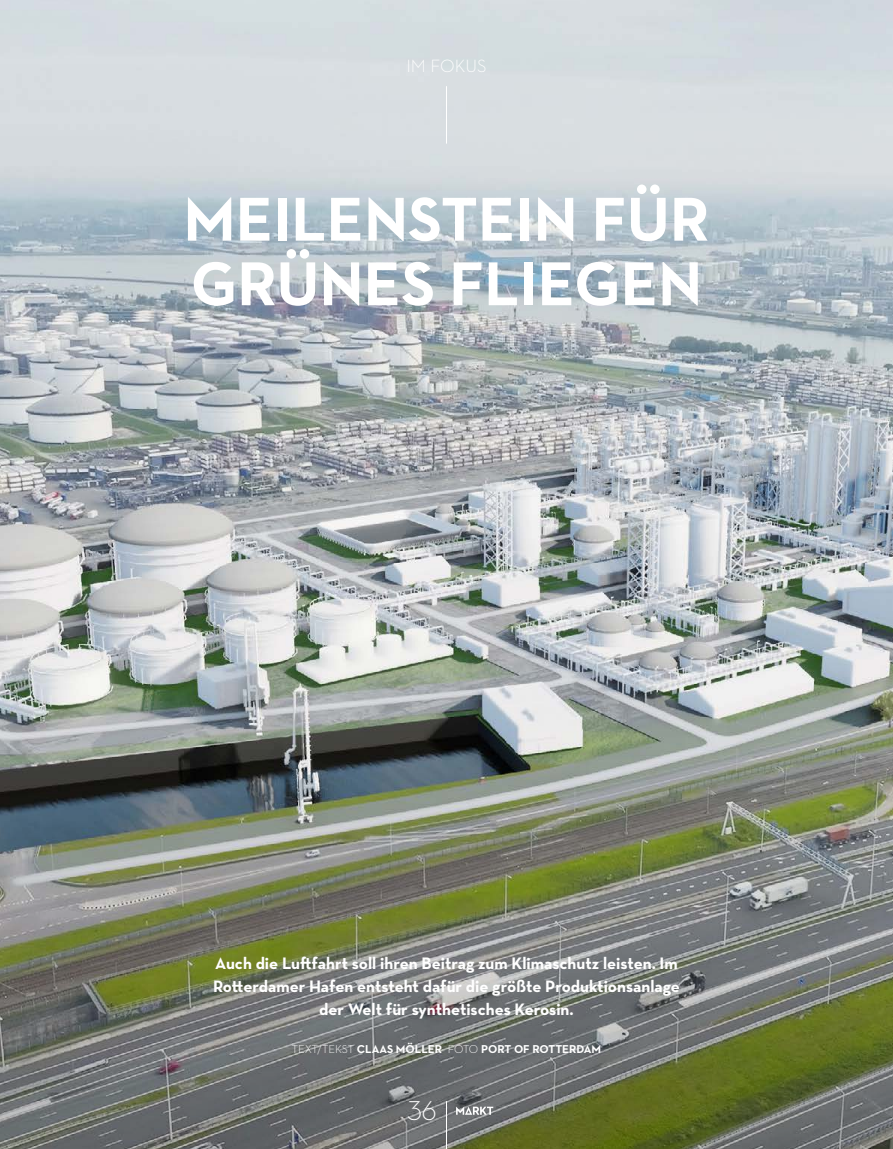
<style>
.page{position:relative;width:893px;height:1149px;background:#fff}
.page>*{position:absolute;margin:0;border:0;box-sizing:border-box;transform-origin:0 0}
.Kop_groot_bold{font:700 63px/64.5px "Neutraface 2 Text";color:#fff}
.t1{font:300 27.75px "Neutraface Text";color:#fff}
.t2{font:300 18px "Neutraface 2 Text";color:#fff}
.Inleiding_bold_wit{font:700 16.8px/23px "Neutraface Text";color:#fff;text-align:center}
.Credit_artikel_light{font:300 11.7px "Neutraface 2 Text";letter-spacing:-.015em;color:#fff}
.Credit_artikel_light-2{font:700 11.7px "Neutraface 2 Text";color:#fff}
.s1{font-weight:700}
</style>
<div class="page">
<img style="left:0;top:0;width:893px;height:689px">
<img style="left:0;top:689px;width:893px;height:459px">
<hr style="left:446px;top:86px;width:1px;height:58px;background:#fff">
<hr style="left:446px;top:1100px;width:1px;height:48px;background:#fff">
<svg style="left:456px;top:1106px;width:37px;height:8px"></svg>
<p class="t2" style="left:406px;top:54px;width:82px">IM FOKUS</p>
<p class="Kop_groot_bold" style="left:183px;top:186px;width:528px">MEILENSTEIN FÜR<br>GRÜNES FLIEGEN</p>
<p class="Inleiding_bold_wit" style="left:213px;top:951px;width:468px">Auch die Luftfahrt soll ihren Beitrag zum Klimaschutz leisten. Im<br>Rotterdamer Hafen entsteht dafür die größte Produktionsanlage der Welt für synthetisches Kerosin.</p>
<p class="Credit_artikel_light" style="left:292px;top:1041px;width:171px">TEXT/TEKST <span class="s1">CLAAS MÖLLER</span> FOTO</p>
<p class="Credit_artikel_light-2" style="left:481px;top:1041px;width:122px">PORT OF ROTTERDAM</p>
<h2 class="t1" style="left:407px;top:1092px;width:31px">36</h2>
</div>
